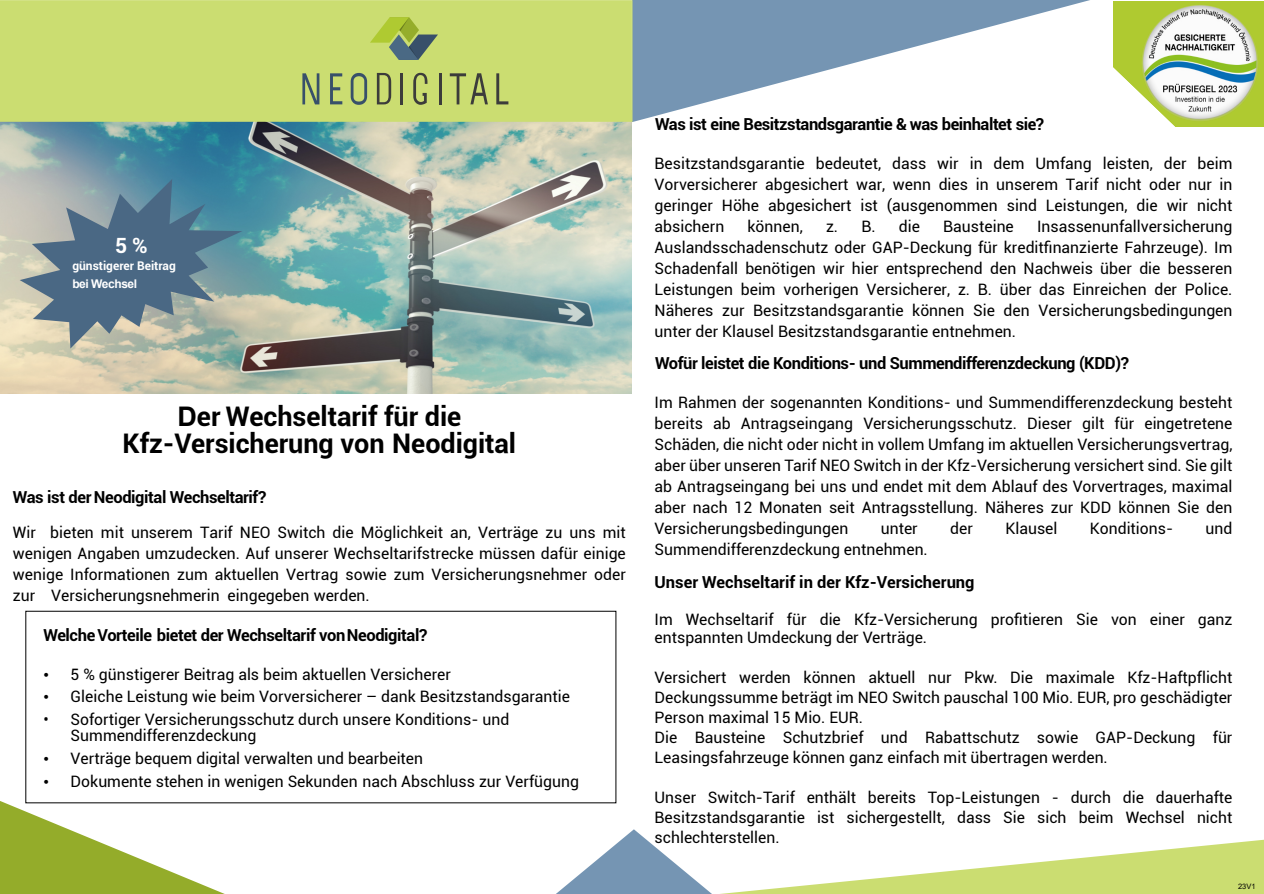
<style>
.page{position:relative;width:1264px;height:894px;background:#fff}
.page>*{position:absolute;margin:0;border:0;box-sizing:border-box;transform-origin:0 0}
.t1{font:700 27px/27px "Roboto";color:#000;text-align:center}
.t2{font:700 21px "Roboto";color:#fff}
.t3{font:700 16.5px "Roboto";letter-spacing:-.025em;color:#000}
.t4{font:700 16.5px "Roboto";color:#000}
.t5{font:15.75px/21px "Roboto";color:#000;text-align:justify}
.t6{font:700 12px "Roboto";color:#fff}
.t7{font:700 12px "Arial";letter-spacing:-.035em;color:#fff}
.t8{font:7.5px "Arial";color:#000}
.s1{font-family:"Arial"}
.s2{font-family:"Times New Roman"}
</style>
<div class="page">
<img style="left:0;top:122px;width:631px;height:271px">
<svg style="left:1113px;top:1px;width:150px;height:126px"></svg>
<img style="left:1141px;top:4px;width:117px;height:118px">
<svg style="left:0;top:801px;width:228px;height:92px"></svg>
<svg style="left:557px;top:829px;width:706px;height:64px"></svg>
<svg style="left:632px;top:0;width:458px;height:122px"></svg>
<div style="left:0;top:0;width:632px;height:122px;background:#cbdd71"></div>
<svg style="left:370px;top:17px;width:68px;height:43px;background:#9db461"></svg>
<svg style="left:302px;top:73px;width:17px;height:31px"></svg>
<svg style="left:330px;top:73px;width:12px;height:31px"></svg>
<svg style="left:351px;top:73px;width:16px;height:32px"></svg>
<svg style="left:377px;top:73px;width:14px;height:31px"></svg>
<hr style="left:400px;top:73px;width:2px;height:31px;background:#3c3c3b">
<hr style="left:439px;top:73px;width:2px;height:31px;background:#3c3c3b">
<svg style="left:450px;top:73px;width:38px;height:31px"></svg>
<svg style="left:496px;top:73px;width:12px;height:31px"></svg>
<svg style="left:413px;top:73px;width:14px;height:32px"></svg>
<div style="left:25px;top:610px;width:591px;height:193px;background:#fff"></div>
<svg style="left:20px;top:179px;width:222px;height:169px;background:#78909a"></svg>
<h2 class="t2" style="left:115px;top:237px;width:34px">5%</h2>
<p class="t6" style="left:72px;top:261px;width:105px">günstigerer Beitrag</p>
<p class="t7" style="left:72px;top:279px;width:66px">bei Wechsel</p>
<h1 class="t1" style="left:123px;top:406px;width:395px"><span class="s1">D</span>er Wechseltarif für die<br>Kfz-Versicherung von Neodigital</h1>
<p class="t3" style="left:13px;top:490px;width:255px">Was ist der Neodigital Wechseltarif?</p>
<p class="t5" style="left:13px;top:524px;width:614px">Wir bieten mit unserem Tarif NEO Switch die Möglichkeit an, Verträge zu uns mit wenigen Angaben umzudecken. Auf unserer Wechseltarifstrecke müssen dafür einige wenige Informationen zum aktuellen Vertrag sowie zum Versicherungsnehmer oder zur Versicherungsnehmerin eingegeben werden.</p>
<p class="t3" style="left:43px;top:628px;width:385px">Welche Vorteile bietet der Wechseltarif vonNeodigital?</p>
<p class="t5" style="left:44px;top:665px;width:409px"><span class="s2">•</span> 5 % günstigerer Beitrag als beim aktuellen Versicherer</p>
<p class="t5" style="left:44px;top:687px;width:528px"><span class="s2">•</span> Gleiche Leistung wie beim Vorversicherer – dank Besitzstandsgarantie</p>
<p class="t5" style="left:71px;top:712px;width:440px;line-height:16px;text-indent:-27px">• Sofortiger Versicherungsschutz durch unsere Konditions- und<br>Summendifferenzdeckung</p>
<p class="t5" style="left:44px;top:749px;width:381px"><span class="s2">•</span> Verträge bequem digital verwalten und bearbeiten</p>
<p class="t5" style="left:44px;top:772px;width:537px"><span class="s2">•</span> Dokumente stehen in wenigen Sekunden nach Abschluss zur Verfügung</p>
<p class="t3" style="left:655px;top:117px;width:390px">Was ist eine Besitzstandsgarantie &amp; was beinhaltet sie?</p>
<p class="t5" style="left:654px;top:155px;width:579px">Besitzstandsgarantie bedeutet, dass wir in dem Umfang leisten, der beim Vorversicherer abgesichert war, wenn dies in unserem Tarif nicht oder nur in geringer Höhe abgesichert ist (ausgenommen sind Leistungen, die wir nicht absichern</p>
<p class="t5" style="left:654px;top:218px;width:579px;text-indent:382px">Insassenunfallversicherung Auslandsschadenschutz oder GAP-Deckung für kreditfinanzierte Fahrzeuge). Im Schadenfall benötigen wir hier entsprechend den Nachweis über die besseren Leistungen beim vorherigen Versicherer, z. B. über das Einreichen der Police.<br>Näheres zur Besitzstandsgarantie können Sie den Versicherungsbedingungen unter der Klausel Besitzstandsgarantie entnehmen.</p>
<p class="t3" style="left:655px;top:356px;width:475px">Wofür leistet die Konditions- und Summendifferenzdeckung (KDD)?</p>
<p class="t5" style="left:654px;top:393px;width:579px">Im Rahmen der sogenannten Konditions- und Summendifferenzdeckung besteht bereits ab Antragseingang Versicherungsschutz. Dieser gilt für eingetretene Schäden, die nicht oder nicht in vollem Umfang im aktuellen Versicherungsvertrag, aber über unseren Tarif NEO Switch in der Kfz-Versicherung versichert sind. Sie gilt ab Antragseingang bei uns und endet mit dem Ablauf des Vorvertrages, maximal aber nach 12 Monaten seit Antragsstellung. Näheres zur KDD können Sie den Versicherungsbedingungen</p>
<p class="t5" style="left:747px;top:218px;width:57px">können,</p>
<p class="t5" style="left:826px;top:218px;width:51px">z. B.</p>
<p class="t5" style="left:898px;top:218px;width:23px">die</p>
<p class="t5" style="left:943px;top:218px;width:72px">Bausteine</p>
<p class="t5" style="left:880px;top:519px;width:38px">unter</p>
<p class="t5" style="left:950px;top:519px;width:24px">der</p>
<p class="t5" style="left:1005px;top:519px;width:54px">Klausel</p>
<p class="t5" style="left:1089px;top:519px;width:85px">Konditions-</p>
<p class="t5" style="left:1205px;top:519px;width:28px">und</p>
<p class="t5" style="left:654px;top:540px;width:275px">Summendifferenzdeckung entnehmen.</p>
<p class="t4" style="left:654px;top:575px;width:321px">Unser Wechseltarif in der Kfz-Versicherung</p>
<p class="t5" style="left:654px;top:612px;width:579px;line-height:18px">Im Wechseltarif für die Kfz-Versicherung profitieren Sie von einer ganz entspannten Umdeckung der Verträge.</p>
<p class="t5" style="left:654px;top:669px;width:579px;line-height:20px;text-align:left">Versichert werden können aktuell nur Pkw. Die maximale Kfz-Haftpflicht Deckungssumme beträgt im NEO Switch pauschal 100 Mio. EUR, pro geschädigter Person maximal 15 Mio. EUR.<br>Die Bausteine Schutzbrief und Rabattschutz sowie GAP-Deckung für Leasingsfahrzeuge können ganz einfach mit übertragen werden.</p>
<p class="t5" style="left:654px;top:788px;width:579px;line-height:20px">Unser Switch-Tarif enthält bereits Top-Leistungen - durch die dauerhafte Besitzstandsgarantie ist sichergestellt, dass Sie sich beim Wechsel nicht schlechterstellen.</p>
<p class="t8" style="left:1238px;top:883px;width:19px">23V1</p>
</div>
